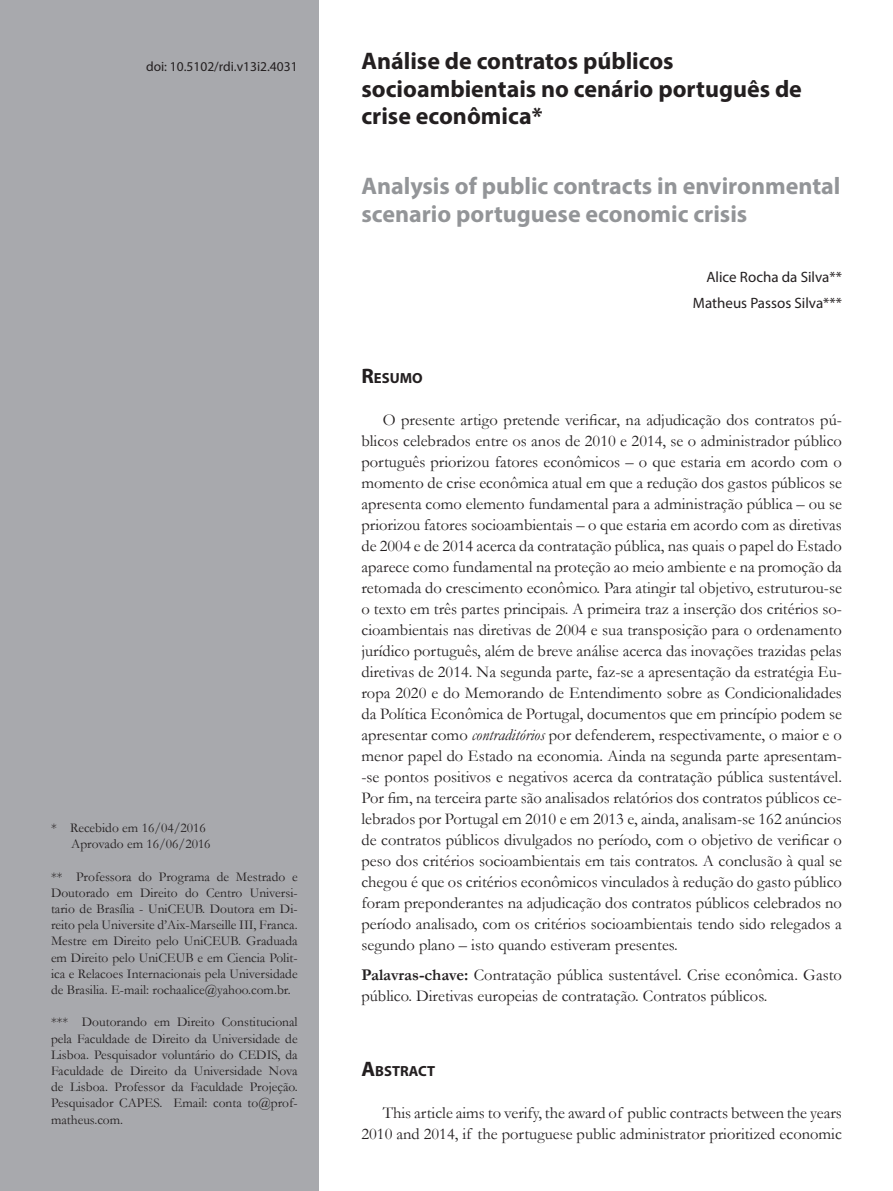
<style>
.page{position:relative;width:893px;height:1191px;background:#fff}
.page>*{position:absolute;margin:0;border:0;box-sizing:border-box;transform-origin:0 0}
.Tit{font:700 24px/27.6px "Myriad Pro";color:#231f20}
.Tit2{font:700 24px/27.6px "Myriad Pro";color:#939598}
.texto{font:16.5px/21px "Garamond";color:#231f20;text-align:justify}
.text_sem_recuo{font:16.5px/21px "Garamond";color:#231f20}
.Myriad_10{font:15px "Myriad Pro";color:#231f20}
.Subt{font:700 14.7px "Myriad Pro";color:#231f20}
.rodape{font:13.5px/16.2px "Garamond";color:#231f20;text-align:justify}
.Doi{font:13.5px "Myriad Pro";color:#231f20}
.s1{font-size:21px}
.s2{font-style:italic}
.s3{font-weight:700}
</style>
<div class="page">
<div style="left:0;top:0;width:319px;height:1191px;background:#a8a9ad"></div>
<p class="Doi" style="left:146px;top:58px;width:153px">doi: 10.5102/rdi.v13i2.4031</p>
<p class="Tit" style="left:361px;top:46px;width:442px">Análise de contratos públicos socioambientais no cenário português de crise econômica*</p>
<p class="Tit2" style="left:361px;top:172px;width:480px">Analysis of public contracts in environmental scenario portuguese economic crisis</p>
<p class="rodape" style="left:51px;top:819px;width:156px">* Recebido em 16/04/2016</p>
<p class="rodape" style="left:71px;top:835px;width:141px">Aprovado em 16/06/2016</p>
<p class="rodape" style="left:51px;top:867px;width:248px">** Professora do Programa de Mestrado e Doutorado em Direito do Centro Universi&shy;tario de Brasília - UniCEUB. Doutora em Di&shy;reito pela Universite d’Aix-Marseille III, Franca.<br>Mestre em Direito pelo UniCEUB. Graduada em Direito pelo UniCEUB e em Ciencia Polit&shy;ica e Relacoes Internacionais pela Universidade de Brasilia. E-mail: rochaalice@yahoo.com.br.</p>
<p class="rodape" style="left:51px;top:1013px;width:248px">*** Doutorando em Direito Constitucional pela Faculdade de Direito da Universidade de Lisboa. Pesquisador voluntário do CEDIS, da Faculdade de Direito da Universidade Nova de Lisboa. Professor da Faculdade Projeção.<br>Pesquisador CAPES. Email: conta to@prof&shy;matheus.com.</p>
<p class="Myriad_10" style="left:706px;top:267px;width:137px">Alice Rocha da Silva**</p>
<p class="Myriad_10" style="left:693px;top:293px;width:151px">Matheus Passos Silva***</p>
<p class="Subt" style="left:361px;top:368px;width:63px"><span class="s1">R</span>ESUMO</p>
<p class="texto" style="left:361px;top:409px;width:482px;text-indent:21px">O presente artigo pretende verificar, na adjudicação dos contratos pú&shy;blicos celebrados entre os anos de 2010 e 2014, se o administrador público português priorizou fatores econômicos – o que estaria em acordo com o momento de crise econômica atual em que a redução dos gastos públicos se apresenta como elemento fundamental para a administração pública – ou se priorizou fatores socioambientais – o que estaria em acordo com as diretivas de 2004 e de 2014 acerca da contratação pública, nas quais o papel do Estado aparece como fundamental na proteção ao meio ambiente e na promoção da retomada do crescimento econômico. Para atingir tal objetivo, estruturou-se o texto em três partes principais. A primeira traz a inserção dos critérios so&shy;cioambientais nas diretivas de 2004 e sua transposição para o ordenamento jurídico português, além de breve análise acerca das inovações trazidas pelas diretivas de 2014. Na segunda parte, faz-se a apresentação da estratégia Eu&shy;ropa 2020 e do Memorando de Entendimento sobre as Condicionalidades da Política Econômica de Portugal, documentos que em princípio podem se apresentar como <span class="s2">contraditórios</span> por defenderem, respectivamente, o maior e o menor papel do Estado na economia. Ainda na segunda parte apresentam--se pontos positivos e negativos acerca da contratação pública sustentável.<br>Por fim, na terceira parte são analisados relatórios dos contratos públicos ce&shy;lebrados por Portugal em 2010 e em 2013 e, ainda, analisam-se 162 anúncios de contratos públicos divulgados no período, com o objetivo de verificar o peso dos critérios socioambientais em tais contratos. A conclusão à qual se chegou é que os critérios econômicos vinculados à redução do gasto público foram preponderantes na adjudicação dos contratos públicos celebrados no período analisado, com os critérios socioambientais tendo sido relegados a segundo plano – isto quando estiveram presentes.</p>
<p class="text_sem_recuo" style="left:361px;top:963px;width:482px"><span class="s3">Palavras-chave:</span> Contratação pública sustentável. Crise econômica. Gasto público. Diretivas europeias de contratação. Contratos públicos.</p>
<p class="Subt" style="left:361px;top:1061px;width:75px"><span class="s1">A</span>BSTRACT</p>
<p class="texto" style="left:361px;top:1102px;width:482px;text-align:right">This article aims to verify, the award of public contracts between the years<br>2010 and 2014, if the portuguese public administrator prioritized economic</p>
</div>
